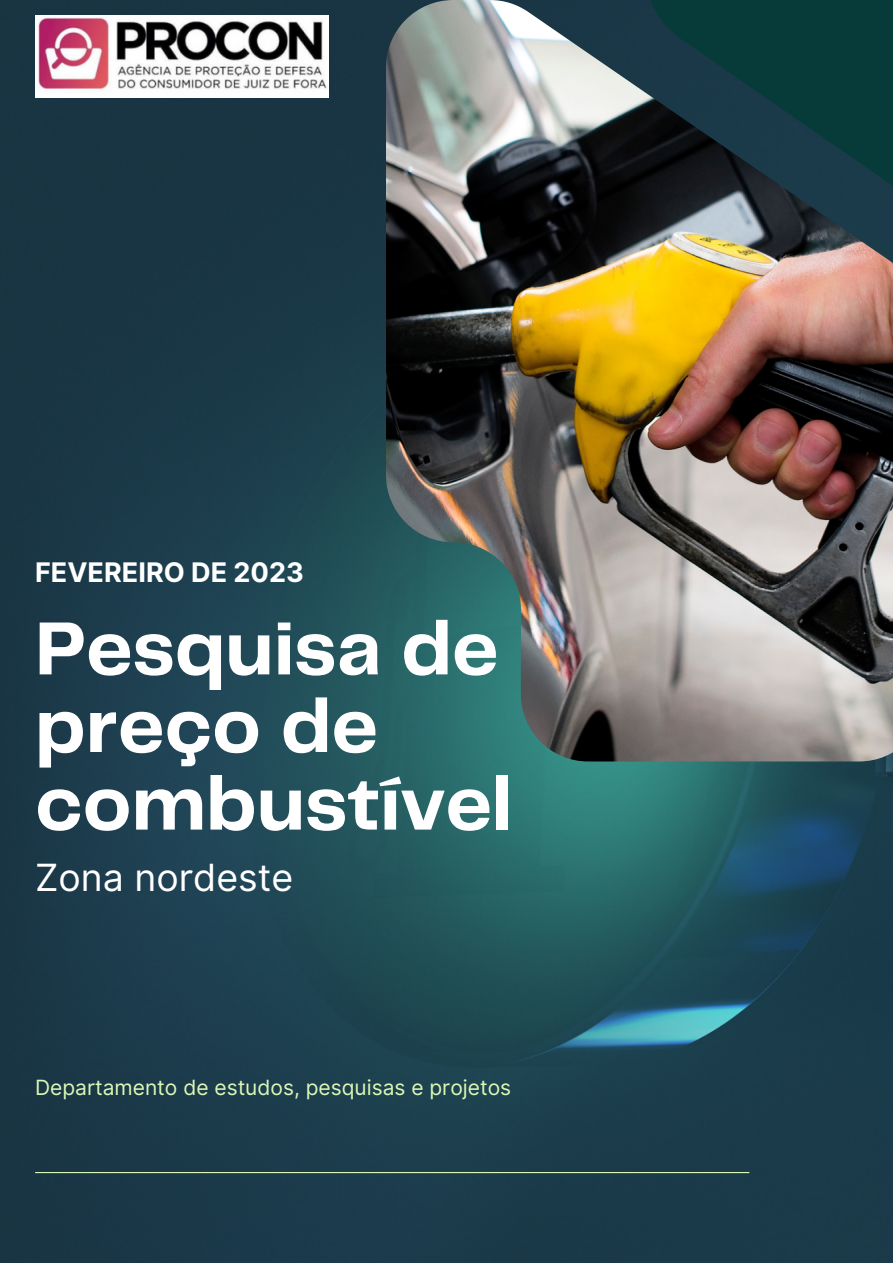
<style>
.page{position:relative;width:893px;height:1264px;background:#fff}
.page>*{position:absolute;margin:0;border:0;box-sizing:border-box;transform-origin:0 0}
.t1{font:700 78px/77.6px "Telegraf";color:#fff}
.t2{font:37.5px "Inter";color:#fff}
.t3{font:700 27px "Inter";color:#fff}
.t4{font:21px "Inter";color:#dcf8b6}
</style>
<div class="page">
<img style="left:0;top:0;width:892px;height:1262px">
<img style="left:386px;top:0;width:506px;height:761px">
<hr style="left:35px;top:1171px;width:714px;height:2px;background:#dcf8b6">
<svg style="left:616px;top:0;width:276px;height:248px;background:#1e3c40"></svg>
<img style="left:35px;top:16px;width:293px;height:82px">
<p class="t3" style="left:35px;top:556px;width:270px">FEVEREIRO DE 2023</p>
<h1 class="t1" style="left:35px;top:613px;width:479px">Pesquisa de preço de combustível</h1>
<h2 class="t2" style="left:35px;top:855px;width:260px">Zona nordeste</h2>
<p class="t4" style="left:35px;top:1074px;width:477px">Departamento de estudos, pesquisas e projetos</p>
</div>
